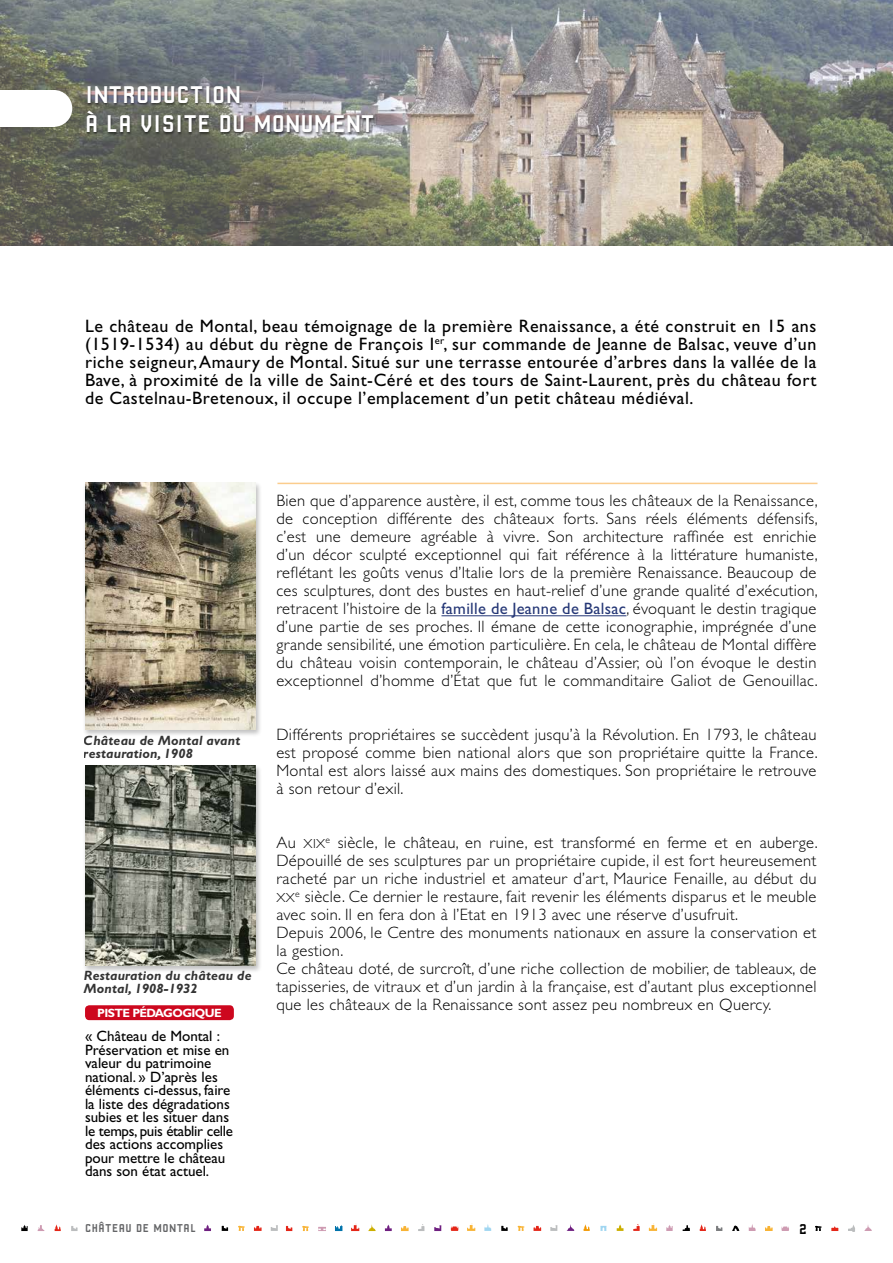
<style>
.page{position:relative;width:893px;height:1263px;background:#fff}
.page>*{position:absolute;margin:0;border:0;box-sizing:border-box;transform-origin:0 0}
.t1{font:25.5px/28.5px "Robust CMN";letter-spacing:.01em;color:#fff}
.t2{font:18px/18px "Gill Sans";letter-spacing:.03em;color:#000;text-align:justify}
.t3{font:300 16.5px/18px "Gill Sans";letter-spacing:.02em;color:#000;text-align:justify}
.t4{font:15px/13.5px "Gill Sans";color:#000}
.t5{font:15px "Robust CMN";color:#000}
.t6{font:italic 700 13.5px/13.5px "Gill Sans";letter-spacing:.01em;color:#000}
.t7{font:700 12px "Gill Sans";letter-spacing:-.05em;color:#fff}
.t8{font:12px "Robust CMN";letter-spacing:.04em;color:#646567}
.s1{font-weight:400;color:#253776}
.s2{font-family:"Gill Sans Light SC800";font-weight:400;font-size:13.2px}
</style>
<div class="page">
<img style="left:0;top:0;width:893px;height:245px">
<svg style="left:401px;top:1226px;width:8px;height:5px"></svg>
<svg style="left:368px;top:1224px;width:8px;height:7px"></svg>
<svg style="left:286px;top:1226px;width:6px;height:5px"></svg>
<svg style="left:385px;top:1224px;width:7px;height:7px"></svg>
<svg style="left:434px;top:1225px;width:7px;height:6px"></svg>
<svg style="left:302px;top:1226px;width:7px;height:5px"></svg>
<svg style="left:351px;top:1223px;width:8px;height:8px"></svg>
<svg style="left:335px;top:1225px;width:7px;height:6px"></svg>
<svg style="left:318px;top:1227px;width:8px;height:4px"></svg>
<svg style="left:682px;top:1225px;width:8px;height:6px"></svg>
<svg style="left:700px;top:1224px;width:6px;height:7px"></svg>
<svg style="left:815px;top:1226px;width:7px;height:5px"></svg>
<svg style="left:864px;top:1225px;width:8px;height:6px"></svg>
<svg style="left:666px;top:1225px;width:7px;height:6px"></svg>
<svg style="left:732px;top:1225px;width:7px;height:6px"></svg>
<svg style="left:781px;top:1226px;width:8px;height:5px"></svg>
<svg style="left:765px;top:1226px;width:8px;height:5px"></svg>
<svg style="left:749px;top:1224px;width:7px;height:7px"></svg>
<svg style="left:55px;top:1224px;width:6px;height:7px"></svg>
<svg style="left:38px;top:1225px;width:6px;height:6px"></svg>
<svg style="left:21px;top:1225px;width:7px;height:6px"></svg>
<svg style="left:567px;top:1224px;width:7px;height:7px"></svg>
<svg style="left:584px;top:1224px;width:6px;height:7px"></svg>
<svg style="left:501px;top:1226px;width:7px;height:5px"></svg>
<svg style="left:484px;top:1224px;width:7px;height:7px"></svg>
<svg style="left:518px;top:1226px;width:7px;height:5px"></svg>
<svg style="left:600px;top:1226px;width:7px;height:5px"></svg>
<svg style="left:617px;top:1224px;width:7px;height:7px"></svg>
<svg style="left:533px;top:1225px;width:8px;height:6px"></svg>
<svg style="left:649px;top:1223px;width:8px;height:8px"></svg>
<svg style="left:633px;top:1224px;width:7px;height:7px"></svg>
<svg style="left:451px;top:1226px;width:7px;height:5px"></svg>
<svg style="left:831px;top:1226px;width:7px;height:5px"></svg>
<svg style="left:467px;top:1223px;width:8px;height:8px"></svg>
<svg style="left:716px;top:1226px;width:6px;height:5px"></svg>
<svg style="left:418px;top:1224px;width:7px;height:7px"></svg>
<svg style="left:71px;top:1226px;width:7px;height:5px"></svg>
<svg style="left:550px;top:1225px;width:7px;height:6px"></svg>
<svg style="left:848px;top:1225px;width:7px;height:7px"></svg>
<svg style="left:222px;top:1226px;width:6px;height:5px"></svg>
<svg style="left:238px;top:1226px;width:7px;height:5px"></svg>
<svg style="left:254px;top:1225px;width:8px;height:6px"></svg>
<svg style="left:271px;top:1225px;width:7px;height:6px"></svg>
<div style="left:86px;top:87px;width:290px;height:48px;background:#000;opacity:.5"></div>
<div style="left:0;top:90px;width:54px;height:37px;background:#fff"></div>
<div style="left:35px;top:90px;width:37px;height:37px;background:#fff;border-radius:50%"></div>
<svg style="left:204px;top:1224px;width:7px;height:7px"></svg>
<hr style="left:277px;top:483px;width:540px;height:1px;background:#fbcd8d">
<hr style="left:441px;top:615px;width:185px;height:1px;background:#253776">
<div style="left:85px;top:1005px;width:149px;height:15px;background:#cd071e;border-radius:4px"></div>
<div style="left:82px;top:482px;width:180px;height:256px;background:#000;opacity:.25"></div>
<img style="left:85px;top:483px;width:170px;height:246px">
<div style="left:82px;top:764px;width:180px;height:209px;background:#000;opacity:.25"></div>
<img style="left:85px;top:765px;width:170px;height:200px">
<h1 class="t1" style="left:85px;top:80px;width:291px">INTRODUCTION<br>À LA VISITE DU MONUMENT</h1>
<p class="t2" style="left:85px;top:317px;width:733px">Le château de Montal, beau témoignage de la première Renaissance, a été construit en 15 ans (1519-1534) au début du règne de François I<sup>er</sup>, sur commande de Jeanne de Balsac, veuve d’un riche seigneur, Amaury de Montal. Situé sur une terrasse entourée d’arbres dans la vallée de la Bave, à proximité de la ville de Saint-Céré et des tours de Saint-Laurent, près du château fort de Castelnau-Bretenoux, il occupe l’emplacement d’un petit château médiéval.</p>
<p class="t6" style="left:84px;top:733px;width:158px">Château de Montal avant restauration, 1908</p>
<p class="t6" style="left:84px;top:968px;width:169px">Restauration du château de<br>Montal, 1908-1932</p>
<p class="t7" style="left:97px;top:1006px;width:126px">PISTE PÉDAGOGIQUE</p>
<p class="t4" style="left:85px;top:1029px;width:150px">« Château de Montal :<br>Préservation et mise en valeur du patrimoine national. » D’après les éléments ci-dessus, faire la liste des dégradations subies et les situer dans le temps, puis établir celle des actions accomplies pour mettre le château dans son état actuel.</p>
<p class="t8" style="left:85px;top:1221px;width:112px">CHÂTEAU DE MONTAL</p>
<p class="t3" style="left:276px;top:492px;width:543px">Bien que d’apparence austère, il est, comme tous les châteaux de la Renaissance, de conception différente des châteaux forts. Sans réels éléments défensifs, c’est une demeure agréable à vivre. Son architecture raffinée est enrichie d’un décor sculpté exceptionnel qui fait référence à la littérature humaniste, reflétant les goûts venus d’Italie lors de la première Renaissance. Beaucoup de ces sculptures, dont des bustes en haut-relief d’une grande qualité d’exécution, retracent l’histoire de la <span class="s1">famille de Jeanne de Balsac</span>, évoquant le destin tragique d’une partie de ses proches. Il émane de cette iconographie, imprégnée d’une grande sensibilité, une émotion particulière. En cela, le château de Montal diffère du château voisin contemporain, le château d’Assier, où l’on évoque le destin exceptionnel d’homme d’État que fut le commanditaire Galiot de Genouillac.</p>
<p class="t3" style="left:276px;top:726px;width:543px">Différents propriétaires se succèdent jusqu’à la Révolution. En 1793, le château est proposé comme bien national alors que son propriétaire quitte la France.<br>Montal est alors laissé aux mains des domestiques. Son propriétaire le retrouve à son retour d’exil.</p>
<p class="t3" style="left:276px;top:834px;width:543px;text-align:left">Au <span class="s2">XIX</span><sup>e</sup> siècle, le château, en ruine, est transformé en ferme et en auberge.<br>Dépouillé de ses sculptures par un propriétaire cupide, il est fort heureusement racheté par un riche industriel et amateur d’art, Maurice Fenaille, au début du <span class="s2">XX</span><sup>e</sup> siècle. Ce dernier le restaure, fait revenir les éléments disparus et le meuble avec soin. Il en fera don à l’Etat en 1913 avec une réserve d’usufruit.<br>Depuis 2006, le Centre des monuments nationaux en assure la conservation et la gestion.<br>Ce château doté, de surcroît, d’une riche collection de mobilier, de tableaux, de tapisseries, de vitraux et d’un jardin à la française, est d’autant plus exceptionnel que les châteaux de la Renaissance sont assez peu nombreux en Quercy.</p>
<p class="t5" style="left:799px;top:1220px;width:9px">2</p>
</div>
